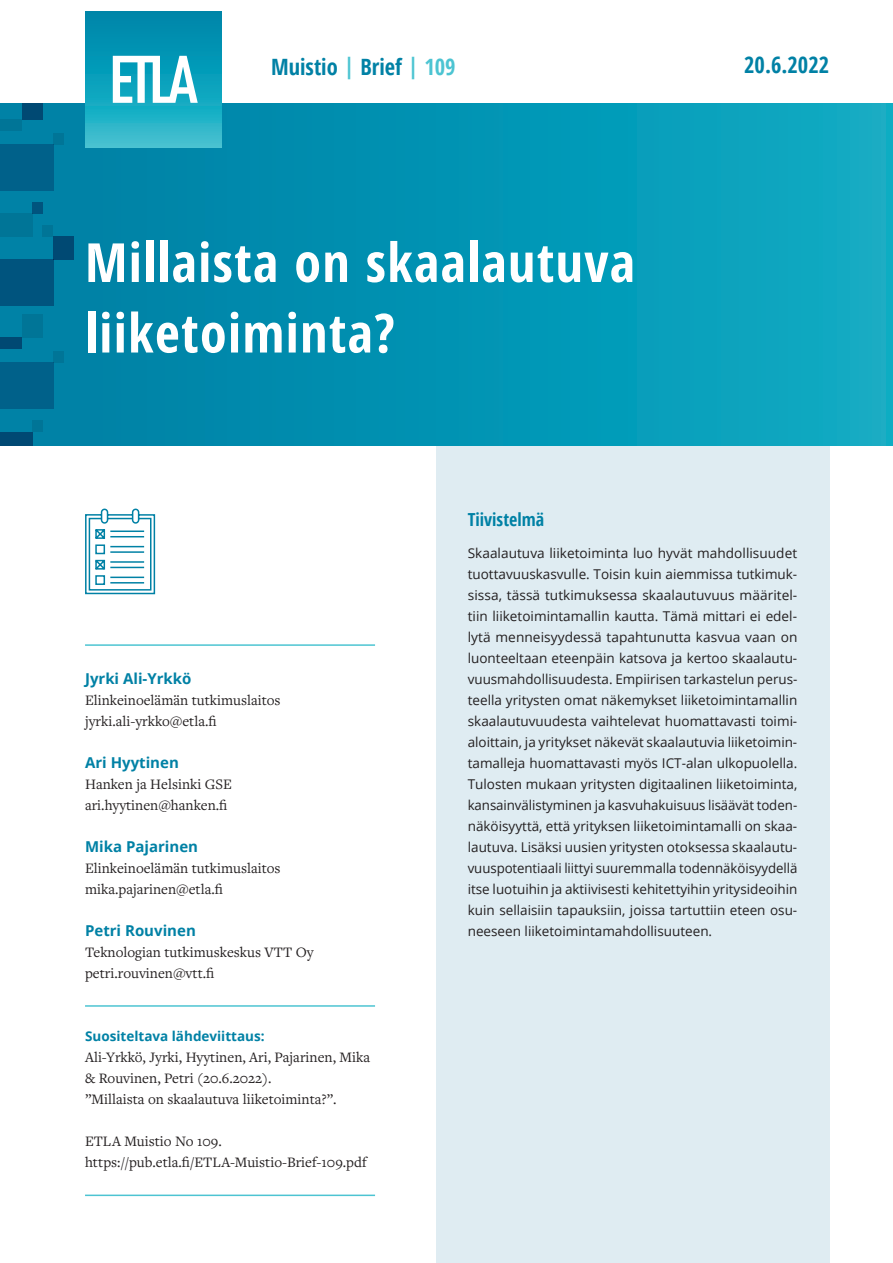
<style>
.page{position:relative;width:893px;height:1263px;background:#fff}
.page>*{position:absolute;margin:0;border:0;box-sizing:border-box;transform-origin:0 0}
.t1{font:700 condensed 54px/70.5px "Open Sans";letter-spacing:.025em;color:#fff}
.t2{font:700 condensed 22.5px "Open Sans";color:#0081a5}
.t3{font:700 condensed 18px "Open Sans";color:#0081a5}
.t4{font:15px/21px "Freight Text Pro";color:#231f20}
.t5{font:700 15px "Open Sans";color:#0081a5}
.t6{font:13.5px/21px "Open Sans";color:#231f20;text-align:justify}
.t7{font:700 13.5px "Open Sans";color:#0081a5}
.s1{color:#4cc4d2}
</style>
<div class="page">
<div style="left:436px;top:441px;width:393px;height:822px;background:#dfecf2"></div>
<div style="left:0;top:104px;width:893px;height:342px;background:linear-gradient(to right,#007da3,#0eabc4)"></div>
<div style="left:0;top:260px;width:53px;height:46px;background:#00547e"></div>
<div style="left:0;top:144px;width:53px;height:46px;background:#00618a"></div>
<div style="left:0;top:362px;width:53px;height:46px;background:#00618a"></div>
<div style="left:53px;top:237px;width:21px;height:23px;background:#004973"></div>
<div style="left:0;top:214px;width:32px;height:23px;background:#007597"></div>
<div style="left:0;top:432px;width:32px;height:14px;background:#004973"></div>
<div style="left:22px;top:104px;width:21px;height:16px;background:#004973"></div>
<div style="left:43px;top:225px;width:10px;height:12px;background:#007597"></div>
<div style="left:53px;top:133px;width:10px;height:11px;background:#007597"></div>
<div style="left:53px;top:351px;width:10px;height:11px;background:#007597"></div>
<div style="left:0;top:120px;width:22px;height:11px;background:#007597"></div>
<div style="left:0;top:338px;width:22px;height:11px;background:#004973"></div>
<div style="left:32px;top:202px;width:11px;height:12px;background:#00547e"></div>
<div style="left:32px;top:420px;width:11px;height:12px;background:#007597"></div>
<div style="left:22px;top:315px;width:21px;height:23px;background:#007597"></div>
<svg style="left:85px;top:12px;width:136px;height:136px;background:#14a1bc"></svg>
<svg style="left:113px;top:56px;width:85px;height:47px"></svg>
<svg style="left:85px;top:508px;width:71px;height:87px"></svg>
<hr style="left:85px;top:1005px;width:290px;height:2px;background:#4cc4d2">
<hr style="left:85px;top:644px;width:290px;height:2px;background:#4cc4d2">
<hr style="left:85px;top:1194px;width:290px;height:2px;background:#4cc4d2">
<h2 class="t2" style="left:271px;top:51px;width:186px">Muistio <span class="s1">|</span> Brief <span class="s1">| 109</span></h2>
<h2 class="t2" style="left:744px;top:49px;width:87px">20.6.2022</h2>
<h1 class="t1" style="left:85px;top:226px;width:551px">Millaista on skaalautuva liiketoiminta?</h1>
<p class="t5" style="left:85px;top:668px;width:108px">Jyrki Ali-Yrkkö</p>
<p class="t4" style="left:85px;top:689px;width:197px">Elinkeinoelämän tutkimuslaitos jyrki.ali-yrkko@etla.fi</p>
<p class="t5" style="left:85px;top:752px;width:95px">Ari Hyytinen</p>
<p class="t4" style="left:85px;top:773px;width:148px">Hanken ja Helsinki GSE ari.hyytinen@hanken.fi</p>
<p class="t5" style="left:85px;top:836px;width:115px">Mika Pajarinen</p>
<p class="t4" style="left:85px;top:857px;width:197px">Elinkeinoelämän tutkimuslaitos mika.pajarinen@etla.fi</p>
<p class="t5" style="left:85px;top:920px;width:112px">Petri Rouvinen</p>
<p class="t4" style="left:85px;top:941px;width:230px">Teknologian tutkimuskeskus VTT Oy petri.rouvinen@vtt.fi</p>
<p class="t7" style="left:85px;top:1027px;width:181px">Suositeltava lähdeviittaus:</p>
<p class="t4" style="left:85px;top:1046px;width:287px">Ali-Yrkkö, Jyrki, Hyytinen, Ari, Pajarinen, Mika &amp; Rouvinen, Petri (20.6.2022).<br>”Millaista on skaalautuva liiketoiminta?”.</p>
<p class="t4" style="left:85px;top:1130px;width:283px">ETLA Muistio No 109. https://pub.etla.fi/ETLA-Muistio-Brief-109.pdf</p>
<h3 class="t3" style="left:468px;top:507px;width:78px">Tiivistelmä</h3>
<p class="t6" style="left:468px;top:542px;width:331px">Skaalautuva liiketoiminta luo hyvät mahdollisuudet tuottavuuskasvulle. Toisin kuin aiemmissa tutkimuk&shy;sissa, tässä tutkimuksessa skaalautuvuus määritel&shy;tiin liiketoimintamallin kautta. Tämä mittari ei edel&shy;lytä menneisyydessä tapahtunutta kasvua vaan on luonteeltaan eteenpäin katsova ja kertoo skaalautu&shy;vuusmahdollisuudesta. Empiirisen tarkastelun perus&shy;teella yritysten omat näkemykset liiketoimintamallin skaalautuvuudesta vaihtelevat huomattavasti toimi&shy;aloittain, ja yritykset näkevät skaalautuvia liiketoimin&shy;tamalleja huomattavasti myös ICT-alan ulkopuolella.<br>Tulosten mukaan yritysten digitaalinen liiketoiminta, kansainvälistyminen ja kasvuhakuisuus lisäävät toden&shy;näköisyyttä, että yrityksen liiketoimintamalli on skaa&shy;lautuva. Lisäksi uusien yritysten otoksessa skaalautu&shy;vuuspotentiaali liittyi suuremmalla todennäköisyydellä itse luotuihin ja aktiivisesti kehitettyihin yritysideoihin kuin sellaisiin tapauksiin, joissa tartuttiin eteen osu&shy;neeseen liiketoimintamahdollisuuteen.</p>
</div>
